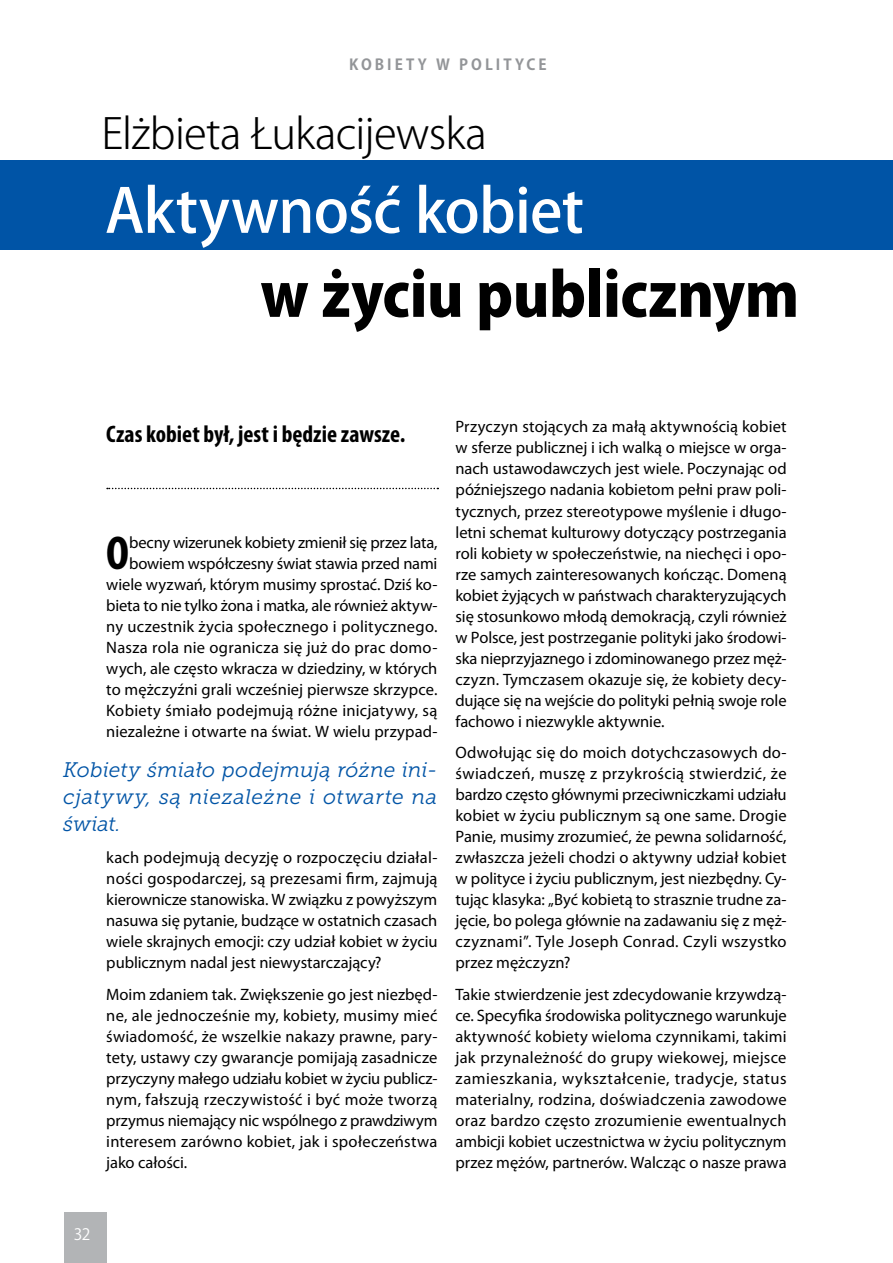
<style>
.page{position:relative;width:893px;height:1263px;background:#fff}
.page>*{position:absolute;margin:0;border:0;box-sizing:border-box;transform-origin:0 0}
.t1{font:800 60px "Koz Go Pr 6 N";letter-spacing:-.005em;color:#000}
.t2{font:500 60px "Koz Go Pr 6 N";letter-spacing:-.015em;color:#fff}
.t3{font:700 condensed 47.7px "Myriad Pro";color:#000}
.t4{font:300 42px "Koz Go Pr 6 N";letter-spacing:-.015em;color:#000}
.t5{font:700 condensed 24px "Myriad Pro";color:#000}
.t6{font:italic 21px/27px "Museo Slab 300";letter-spacing:.02em;color:#0054a6;text-align:justify}
.t7{font:16.5px/21px "Myriad Pro";color:#000;text-align:justify}
.t8{font:15.6px "Koz Go Pr 6 N";color:#fff}
.t9{font:700 15px "Koz Go Pr 6 N";letter-spacing:.2em;color:#939598}
</style>
<div class="page">
<div style="left:64px;top:1212px;width:42px;height:51px;background:#b2b4b6"></div>
<svg style="left:107px;top:488px;width:331px;height:1px"></svg>
<div style="left:0;top:160px;width:893px;height:89px;background:#0054a6"></div>
<p class="t9" style="left:349px;top:56px;width:199px">KOBIETY W POLITYCE</p>
<h3 class="t4" style="left:101px;top:110px;width:387px">Elżbieta Łukacijewska</h3>
<h1 class="t2" style="left:105px;top:177px;width:480px">Aktywność kobiet</h1>
<h1 class="t1" style="left:260px;top:261px;width:540px">w życiu publicznym</h1>
<h3 class="t5" style="left:106px;top:419px;width:301px">Czas kobiet był, jest i będzie zawsze.</h3>
<p class="t7" style="left:106px;top:532px;width:333px;text-align:right">becny wizerunek kobiety zmienił się przez lata, bowiem współczesny świat stawia przed nami wiele wyzwań, którym musimy sprostać. Dziś ko&shy;bieta to nie tylko żona i matka, ale również aktyw&shy;ny uczestnik życia społecznego i politycznego.<br>Nasza rola nie ogranicza się już do prac domo&shy;wych, ale często wkracza w dziedziny, w których to mężczyźni grali wcześniej pierwsze skrzypce.<br>Kobiety śmiało podejmują różne inicjatywy, są niezależne i otwarte na świat. W wielu przypad-</p>
<h2 class="t3" style="left:106px;top:523px;width:24px">O</h2>
<p class="t6" style="left:63px;top:756px;width:376px">Kobiety śmiało podejmują różne ini&shy;cjatywy, są niezależne i otwarte na świat.</p>
<p class="t7" style="left:106px;top:847px;width:333px">kach podejmują decyzję o rozpoczęciu działal&shy;ności gospodarczej, są prezesami firm, zajmują kierownicze stanowiska. W związku z powyższym nasuwa się pytanie, budzące w ostatnich czasach wiele skrajnych emocji: czy udział kobiet w życiu publicznym nadal jest niewystarczający?</p>
<p class="t7" style="left:106px;top:983px;width:333px">Moim zdaniem tak. Zwiększenie go jest niezbęd&shy;ne, ale jednocześnie my, kobiety, musimy mieć świadomość, że wszelkie nakazy prawne, pary&shy;tety, ustawy czy gwarancje pomijają zasadnicze przyczyny małego udziału kobiet w życiu publicz&shy;nym, fałszują rzeczywistość i być może tworzą przymus niemający nic wspólnego z prawdziwym interesem zarówno kobiet, jak i społeczeństwa jako całości.</p>
<p class="t7" style="left:455px;top:416px;width:333px">Przyczyn stojących za małą aktywnością kobiet w sferze publicznej i ich walką o miejsce w orga&shy;nach ustawodawczych jest wiele. Poczynając od późniejszego nadania kobietom pełni praw poli&shy;tycznych, przez stereotypowe myślenie i długo&shy;letni schemat kulturowy dotyczący postrzegania roli kobiety w społeczeństwie, na niechęci i opo&shy;rze samych zainteresowanych kończąc. Domeną kobiet żyjących w państwach charakteryzujących się stosunkowo młodą demokracją, czyli również w Polsce, jest postrzeganie polityki jako środowi&shy;ska nieprzyjaznego i zdominowanego przez męż&shy;czyzn. Tymczasem okazuje się, że kobiety decy&shy;dujące się na wejście do polityki pełnią swoje role fachowo i niezwykle aktywnie.</p>
<p class="t7" style="left:455px;top:742px;width:333px">Odwołując się do moich dotychczasowych do&shy;świadczeń, muszę z przykrością stwierdzić, że bardzo często głównymi przeciwniczkami udziału kobiet w życiu publicznym są one same. Drogie Panie, musimy zrozumieć, że pewna solidarność, zwłaszcza jeżeli chodzi o aktywny udział kobiet w polityce i życiu publicznym, jest niezbędny. Cy&shy;tując klasyka: „Być kobietą to strasznie trudne za&shy;jęcie, bo polega głównie na zadawaniu się z męż&shy;czyznami”. Tyle Joseph Conrad. Czyli wszystko przez mężczyzn?</p>
<p class="t7" style="left:455px;top:983px;width:333px">Takie stwierdzenie jest zdecydowanie krzywdzą&shy;ce. Specyfika środowiska politycznego warunkuje aktywność kobiety wieloma czynnikami, takimi jak przynależność do grupy wiekowej, miejsce zamieszkania, wykształcenie, tradycje, status materialny, rodzina, doświadczenia zawodowe oraz bardzo często zrozumienie ewentualnych ambicji kobiet uczestnictwa w życiu politycznym przez mężów, partnerów. Walcząc o nasze prawa</p>
<p class="t8" style="left:74px;top:1225px;width:18px">32</p>
</div>
